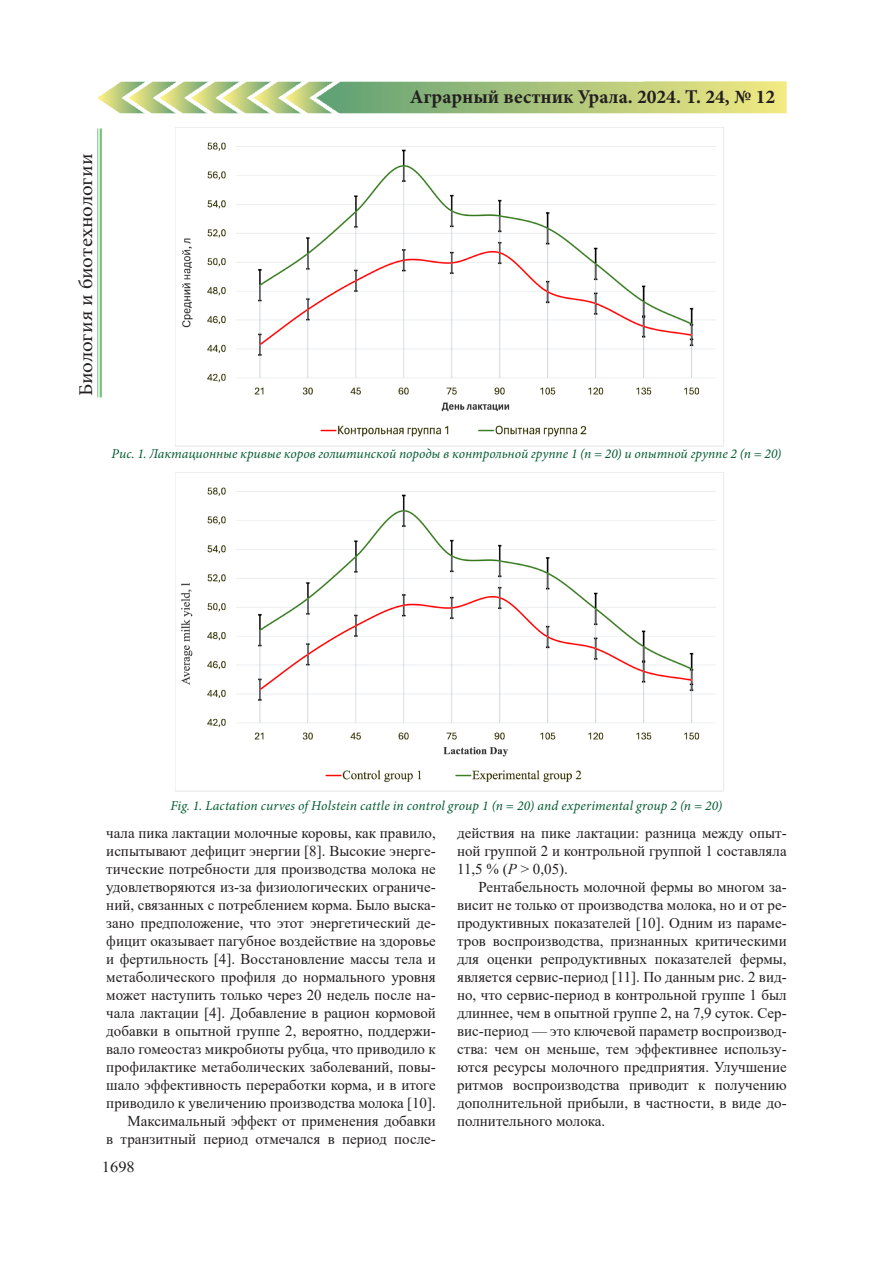
<style>
.page{position:relative;width:893px;height:1263px;background:#fff}
.page>*{position:absolute;margin:0;border:0;box-sizing:border-box;transform-origin:0 0}
.t1{font:700 19.5px "Minion Pro";color:#231f20}
.t2{font:19.5px "Minion Pro";letter-spacing:-.01em;color:#231f20;scale:1.08 1}
.t3{font:15.3px "Times New Roman";color:#231f20;scale:1.08 1}
.t4{font:15px/18px "Times New Roman";color:#231f20;text-align:justify}
.t5{font:italic 13.5px "Minion Pro";letter-spacing:.005em;color:#025b30}
.s1{font-style:italic}
</style>
<div class="page">
<hr style="left:100px;top:128px;width:2px;height:269px;background:#40ae49">
<hr style="left:97px;top:128px;width:1px;height:269px;background:#40ae49">
<img style="left:98px;top:81px;width:689px;height:32px">
<img style="left:176px;top:128px;width:548px;height:319px">
<img style="left:176px;top:472px;width:548px;height:320px">
<h1 class="t2" style="left:73px;top:396px;width:226px;rotate:-90deg">Биология и биотехнологии</h1>
<h1 class="t1" style="left:410px;top:83px;width:367px">Аграрный вестник Урала. 2024. Т. 24, № 12</h1>
<p class="t5" style="left:112px;top:445px;width:671px">Рис. 1. Лактационные кривые коров голштинской породы в контрольной группе 1 (n = 20) и опытной группе 2 (n = 20)</p>
<p class="t5" style="left:171px;top:796px;width:553px">Fig. 1. Lactation curves of Holstein cattle in control group 1 (n = 20) and experimental group 2 (n = 20)</p>
<p class="t4" style="left:106px;top:823px;width:331px;text-align:right">чала пика лактации молочные коровы, как правило, испытывают дефицит энергии [8]. Высокие энерге&shy;тические потребности для производства молока не удовлетворяются из-за физиологических ограниче&shy;ний, связанных с потреблением корма. Было выска&shy;зано предположение, что этот энергетический де&shy;фицит оказывает пагубное воздействие на здоровье и фертильность [4]. Восстановление массы тела и метаболического профиля до нормального уровня может наступить только через 20 недель после на&shy;чала лактации [4]. Добавление в рацион кормовой добавки в опытной группе 2, вероятно, поддержи&shy;вало гомеостаз микробиоты рубца, что приводило к профилактике метаболических заболеваний, повы&shy;шало эффективность переработки корма, и в итоге приводило к увеличению производства молока [10].<br>Максимальный эффект от применения добавки<br>в транзитный период отмечался в период после-</p>
<p class="t4" style="left:457px;top:823px;width:331px">действия на пике лактации: разница между опыт&shy;ной группой 2 и контрольной группой 1 составляла 11,5 % (<span class="s1">Р</span> &gt; 0,05).</p>
<p class="t4" style="left:457px;top:877px;width:331px;text-indent:21px">Рентабельность молочной фермы во многом за&shy;висит не только от производства молока, но и от ре&shy;продуктивных показателей [10]. Одним из параме&shy;тров воспроизводства, признанных критическими для оценки репродуктивных показателей фермы, является сервис-период [11]. По данным рис. 2 вид&shy;но, что сервис-период в контрольной группе 1 был длиннее, чем в опытной группе 2, на 7,9 суток. Сер&shy;вис-период — это ключевой параметр воспроизвод&shy;ства: чем он меньше, тем эффективнее использу&shy;ются ресурсы молочного предприятия. Улучшение ритмов воспроизводства приводит к получению дополнительной прибыли, в частности, в виде до&shy;полнительного молока.</p>
<p class="t3" style="left:102px;top:1156px;width:32px">1698</p>
</div>
